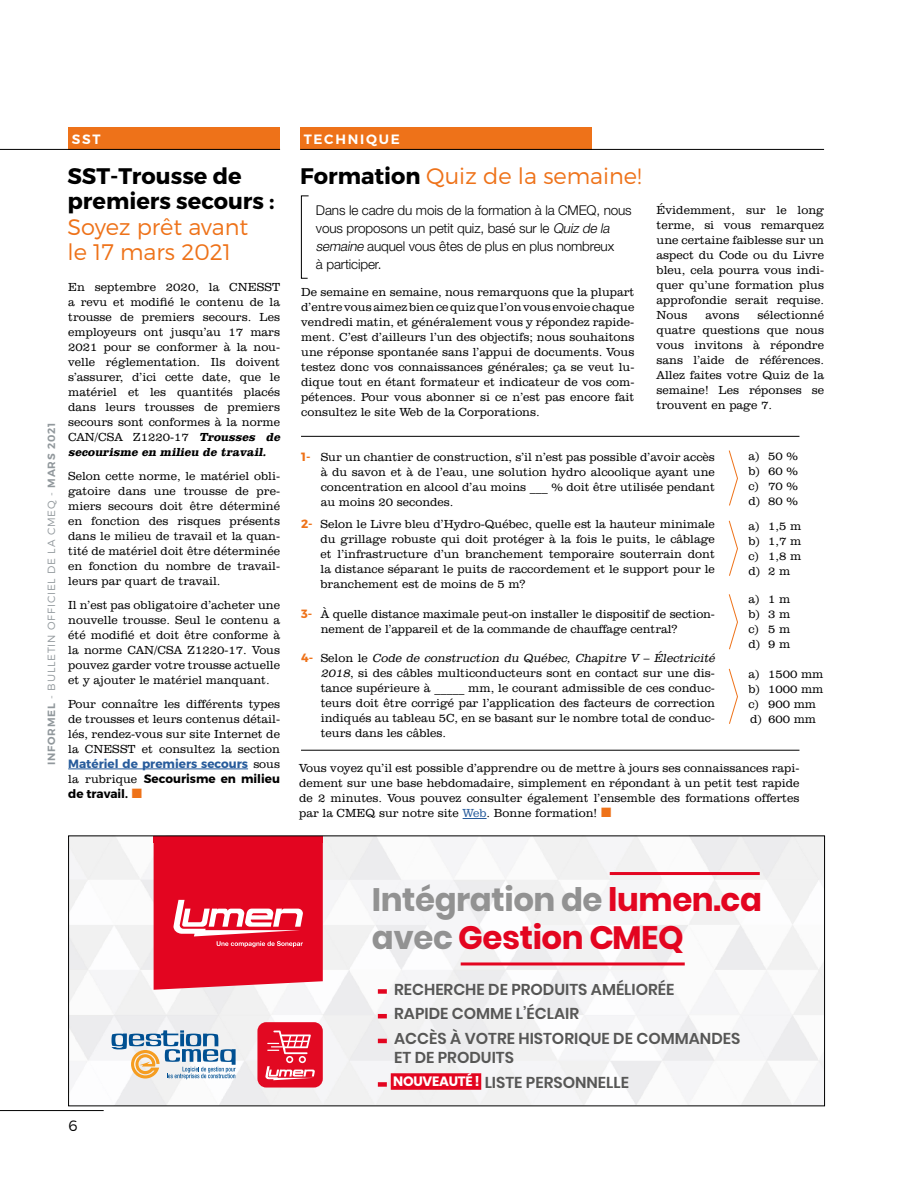
<style>
.page{position:relative;width:918px;height:1188px;background:#fff}
.page>*{position:absolute;margin:0;border:0;box-sizing:border-box;transform-origin:0 0}
.t1{font:700 32.4px/38.8px "Poppins";letter-spacing:-.015em;color:#e30520}
.t2{font:300 22.5px/25.5px "Montserrat";color:#ee7219}
.t3{font:700 22.5px "Montserrat";color:#000}
.t4{font:600 15.75px/24.8px "Poppins";color:#575756}
.t5{font:300 15px "Montserrat";color:#000}
.t6{font:300 13.5px/18px "Helvetica Neue";letter-spacing:-.01em;color:#000}
.t7{font:600 13.5px "Montserrat";letter-spacing:.13em;color:#fff}
.t8{font:300 12px/15px "Clarendon BT";color:#000;text-align:justify}
.t9{font:700 12px/15px "Montserrat";color:#000;text-align:justify}
.t10{font:300 10.5px "Montserrat";letter-spacing:.075em;color:#91989c}
.s1{font-weight:600}
.s2{font-weight:700;color:#000}
.s3{font-style:italic}
.s4{font-weight:700;font-style:italic}
.s5{color:#275b9b}
.s6{font-family:"Clarendon BT";font-weight:300}
.s7{font-family:"Montserrat";font-weight:700;color:#ee7219}
.s8{color:#929292}
.s9{font-weight:700;font-size:13.5px;color:#fff}
</style>
<div class="page">
<img style="left:70px;top:838px;width:753px;height:266px">
<hr style="left:461px;top:962px;width:224px;height:3px;background:#e30520">
<hr style="left:610px;top:872px;width:150px;height:3px;background:#e30520">
<div style="left:391px;top:1073px;width:90px;height:17px;background:#e30520"></div>
<div style="left:378px;top:989px;width:9px;height:5px;background:#e30520"></div>
<svg style="left:378px;top:1014px;width:9px;height:4px"></svg>
<svg style="left:378px;top:1039px;width:9px;height:4px"></svg>
<div style="left:378px;top:1082px;width:9px;height:5px;background:#e30520"></div>
<svg style="left:154px;top:838px;width:169px;height:152px;background:#e52038"></svg>
<div style="left:257px;top:1022px;width:66px;height:66px;background:#e20922;border-radius:9px"></div>
<svg style="left:265px;top:1031px;width:50px;height:49px"></svg>
<svg style="left:112px;top:1030px;width:124px;height:49px"></svg>
<div style="left:300px;top:127px;width:291px;height:22px;background:#ee7219"></div>
<div style="left:68px;top:127px;width:212px;height:22px;background:#ee7219"></div>
<hr style="left:300px;top:149px;width:524px;height:1px;background:#000">
<hr style="left:0;top:149px;width:280px;height:1px;background:#000">
<hr style="left:68px;top:769px;width:180px;height:1px;background:#275b9b">
<svg style="left:301px;top:195px;width:8px;height:84px"></svg>
<svg style="left:728px;top:450px;width:10px;height:56px"></svg>
<svg style="left:728px;top:520px;width:10px;height:56px"></svg>
<svg style="left:728px;top:594px;width:10px;height:56px"></svg>
<svg style="left:728px;top:668px;width:10px;height:56px"></svg>
<svg style="left:463px;top:818px;width:24px;height:1px"></svg>
<hr style="left:301px;top:436px;width:498px;height:1px;background:#000">
<hr style="left:301px;top:750px;width:498px;height:1px;background:#000">
<hr style="left:0;top:1110px;width:104px;height:1px;background:#000">
<p class="t10" style="left:45px;top:765px;width:344px;rotate:-90deg"><span class="s1">INFORMEL</span> - BULLETIN OFFICIEL DE LA CMEQ - <span class="s1">MARS 2021</span></p>
<p class="t7" style="left:72px;top:130px;width:30px">SST</p>
<p class="t7" style="left:304px;top:130px;width:98px">TECHNIQUE</p>
<h2 class="t3" style="left:68px;top:162px;width:176px">SST-Trousse de</h2>
<h2 class="t2" style="left:300px;top:163px;width:343px"><span class="s2">Formation</span> Quiz de la semaine!</h2>
<h2 class="t3" style="left:68px;top:187px;width:209px">premiers secours :</h2>
<h2 class="t2" style="left:68px;top:214px;width:182px">Soyez prêt avant le 17 mars 2021</h2>
<p class="t8" style="left:301px;top:285px;width:335px">De semaine en semaine, nous remarquons que la plupart d’entre vous aimez bien ce quiz que l’on vous envoie chaque vendredi matin, et généralement vous y répondez rapide&shy;ment. C’est d’ailleurs l’un des objectifs; nous souhaitons une réponse spontanée sans l’appui de documents. Vous testez donc vos connaissances générales; ça se veut lu&shy;dique tout en étant formateur et indicateur de vos com&shy;pétences. Pour vous abonner si ce n’est pas encore fait consultez le site Web de la Corporations.</p>
<p class="t8" style="left:657px;top:203px;width:169px">Évidemment, sur le long terme, si vous remarquez une certaine faiblesse sur un aspect du Code ou du Livre bleu, cela pourra vous indi&shy;quer qu’une formation plus approfondie serait requise.<br>Nous</p>
<p class="t6" style="left:316px;top:201px;width:317px">Dans le cadre du mois de la formation à la CMEQ, nous vous proposons un petit quiz, basé sur le <span class="s3">Quiz de la semaine</span> auquel vous êtes de plus en plus nombreux<br>à participer.</p>
<p class="t8" style="left:68px;top:279px;width:216px;text-align:left">En septembre 2020, la CNESST a revu et modifié le contenu de la trousse de premiers secours. Les employeurs ont jusqu’au 17 mars<br>2021 pour se conformer à la nou&shy;velle réglementation. Ils doivent s’assurer, d’ici cette date, que le matériel et les quantités placés dans leurs trousses de premiers secours sont conformes à la norme<br>CAN/CSA Z1220‑17 <span class="s4">Trousses de secourisme en milieu de travail.</span></p>
<p class="t8" style="left:68px;top:468px;width:213px">Selon cette norme, le matériel obli&shy;gatoire dans une trousse de pre&shy;miers secours doit être déterminé en fonction des risques présents dans le milieu de travail et la quan&shy;tité de matériel doit être déterminée en fonction du nombre de travail&shy;leurs par quart de travail.</p>
<p class="t8" style="left:68px;top:597px;width:213px">Il n’est pas obligatoire d’acheter une nouvelle trousse. Seul le contenu a été modifié et doit être conforme à la norme CAN/CSA Z1220-17. Vous pouvez garder votre trousse actuelle et y ajouter le matériel manquant.</p>
<p class="t8" style="left:68px;top:696px;width:213px">Pour connaître les différents types de trousses et leurs contenus détail&shy;lés, rendez-vous sur site Internet de la CNESST et consultez la section</p>
<p class="t9" style="left:68px;top:756px;width:213px"><span class="s5">Matériel de premiers secours</span> <span class="s6">sous la rubrique</span> Secourisme en milieu de travail.</p>
<p class="t8" style="left:657px;top:308px;width:169px;text-indent:101px">sélectionné quatre questions que nous vous invitons à répondre sans l’aide de références.<br>Allez faites votre Quiz de la semaine! Les réponses se trouvent en page 7.</p>
<p class="t8" style="left:705px;top:308px;width:36px">avons</p>
<p class="t8" style="left:321px;top:449px;width:396px;text-indent:-20px"><span class="s7">1-</span> Sur un chantier de construction, s’il n’est pas possible d’avoir accès à du savon et à de l’eau, une solution hydro alcoolique ayant une concentration en alcool d’au moins ___ % doit être utilisée pendant au moins 20 secondes.</p>
<p class="t8" style="left:749px;top:448px;width:51px">a) 50 % b) 60 % c) 70 % d) 80 %</p>
<p class="t8" style="left:321px;top:516px;width:396px;text-indent:-20px"><span class="s7">2-</span> Selon le Livre bleu d’Hydro-Québec, quelle est la hauteur minimale du grillage robuste qui doit protéger à la fois le puits, le câblage et l’infrastructure d’un branchement temporaire souterrain dont la distance séparant le puits de raccordement et le support pour le branchement est de moins de 5 m?</p>
<p class="t8" style="left:749px;top:518px;width:54px">a) 1,5 m b) 1,7 m c) 1,8 m d) 2 m</p>
<p class="t8" style="left:321px;top:606px;width:396px;text-indent:-20px"><span class="s7">3-</span> À quelle distance maximale peut-on installer le dispositif de section&shy;nement de l’appareil et de la commande de chauffage central?</p>
<p class="t8" style="left:749px;top:592px;width:43px">a) 1 m b) 3 m c) 5 m d) 9 m</p>
<p class="t8" style="left:321px;top:650px;width:398px;text-align:left;text-indent:-19px"><span class="s7">4 -</span> S e l o n l e <span class="s3">Code de construction du Québec, Chapitre V – Électricité 2018</span>, si des câbles multiconducteurs sont en contact sur une dis&shy;tance supérieure à _____ mm, le courant admissible de ces conduc&shy;teurs doit être corrigé par l’application des facteurs de correction indiqués au tableau 5C, en se basant sur le nombre total de conduc&shy;teurs dans les câbles.</p>
<p class="t8" style="left:749px;top:666px;width:76px;text-align:left">a) 1500 mm b) 1000 mm c) 900 mm d) 600 mm</p>
<p class="t8" style="left:299px;top:760px;width:502px">Vous voyez qu’il est possible d’apprendre ou de mettre à jours ses connaissances rapi&shy;dement sur une base hebdomadaire, simplement en répondant à un petit test rapide de 2 minutes. Vous pouvez consulter également l’ensemble des formations offertes par la CMEQ sur notre site <span class="s5">Web</span>. Bonne formation!</p>
<p class="t5" style="left:68px;top:1116px;width:11px">6</p>
<h1 class="t1" style="left:372px;top:880px;width:392px"><span class="s8">Intégration de</span> lumen.ca <span class="s8">avec</span> Gestion CMEQ</h1>
<h3 class="t4" style="left:394px;top:977px;width:348px">RECHERCHE DE PRODUITS AMÉLIORÉE<br>RAPIDE COMME L’ÉCLAIR<br>ACCÈS À VOTRE HISTORIQUE DE COMMANDES</h3>
<h3 class="t4" style="left:393px;top:1045px;width:237px">ET DE PRODUITS<br><span class="s9">NOUVEAUTÉ !</span> LISTE PERSONNELLE</h3>
</div>
